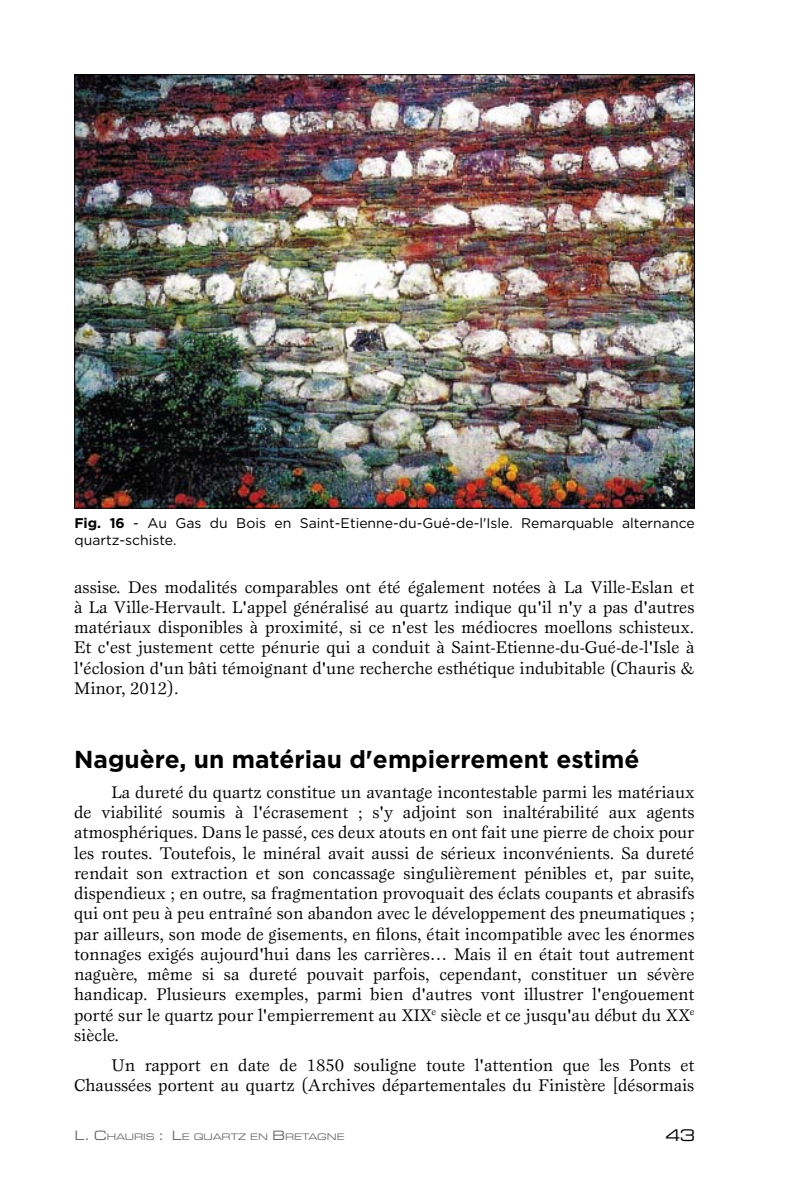
<style>
.page{position:relative;width:794px;height:1191px;background:#fff}
.page>*{position:absolute;margin:0;border:0;box-sizing:border-box;transform-origin:0 0}
.t1{font:700 24.5px "Gotham";color:#000}
.t2{font:17.5px/20.3px "Esprit";color:#000;text-align:justify}
.t3{font:17.5px "Eurostile Extended Roman DTC";color:#000}
.t4{font:14px/16.8px "Gotham";color:#000}
.t5{font:9.8px "Eurostile Extended Roman DTC";color:#646567}
.s1{font-weight:700}
.s2{font-size:14px}
</style>
<div class="page">
<img style="left:76px;top:76px;width:616px;height:430px">
<p class="t4" style="left:74px;top:514px;width:622px"><span class="s1">Fig. 16</span> - Au Gas du Bois en Saint-Etienne-du-Gué-de-l'Isle. Remarquable alternance quartz-schiste.</p>
<p class="t2" style="left:74px;top:576px;width:622px">assise. Des modalités comparables ont été également notées à La Ville-Eslan et à La Ville-Hervault. L'appel généralisé au quartz indique qu'il n'y a pas d'autres matériaux disponibles à proximité, si ce n'est les médiocres moellons schisteux.<br>Et c'est justement cette pénurie qui a conduit à Saint-Etienne-du-Gué-de-l'Isle à l'éclosion d'un bâti témoignant d'une recherche esthétique indubitable (Chauris &amp; Minor, 2012).</p>
<h1 class="t1" style="left:74px;top:745px;width:567px">Naguère, un matériau d'empierrement estimé</h1>
<p class="t2" style="left:74px;top:781px;width:622px;text-indent:37px">La dureté du quartz constitue un avantage incontestable parmi les matériaux de viabilité soumis à l'écrasement ; s'y adjoint son inaltérabilité aux agents atmosphériques. Dans le passé, ces deux atouts en ont fait une pierre de choix pour les routes. Toutefois, le minéral avait aussi de sérieux inconvénients. Sa dureté rendait son extraction et son concassage singulièrement pénibles et, par suite, dispendieux ; en outre, sa fragmentation provoquait des éclats coupants et abrasifs qui ont peu à peu entraîné son abandon avec le développement des pneumatiques ; par ailleurs, son mode de gisements, en filons, était incompatible avec les énormes tonnages exigés aujourd'hui dans les carrières… Mais il en était tout autrement naguère, même si sa dureté pouvait parfois, cependant, constituer un sévère handicap. Plusieurs exemples, parmi bien d'autres vont illustrer l'engouement porté sur le quartz pour l'empierrement au XIX<sup>e</sup> siècle et ce jusqu'au début du XX<sup>e </sup>siècle.</p>
<p class="t2" style="left:74px;top:1055px;width:622px;text-align:right">Un rapport en date de 1850 souligne toute l'attention que les Ponts et<br>Chaussées portent au quartz (Archives départementales du Finistère [désormais</p>
<p class="t5" style="left:74px;top:1131px;width:272px"><span class="s2">L. C</span>HAURIS <span class="s2">: L</span>E QUARTZ EN <span class="s2">B</span>RETAGNE</p>
<p class="t3" style="left:665px;top:1126px;width:31px">43</p>
</div>
